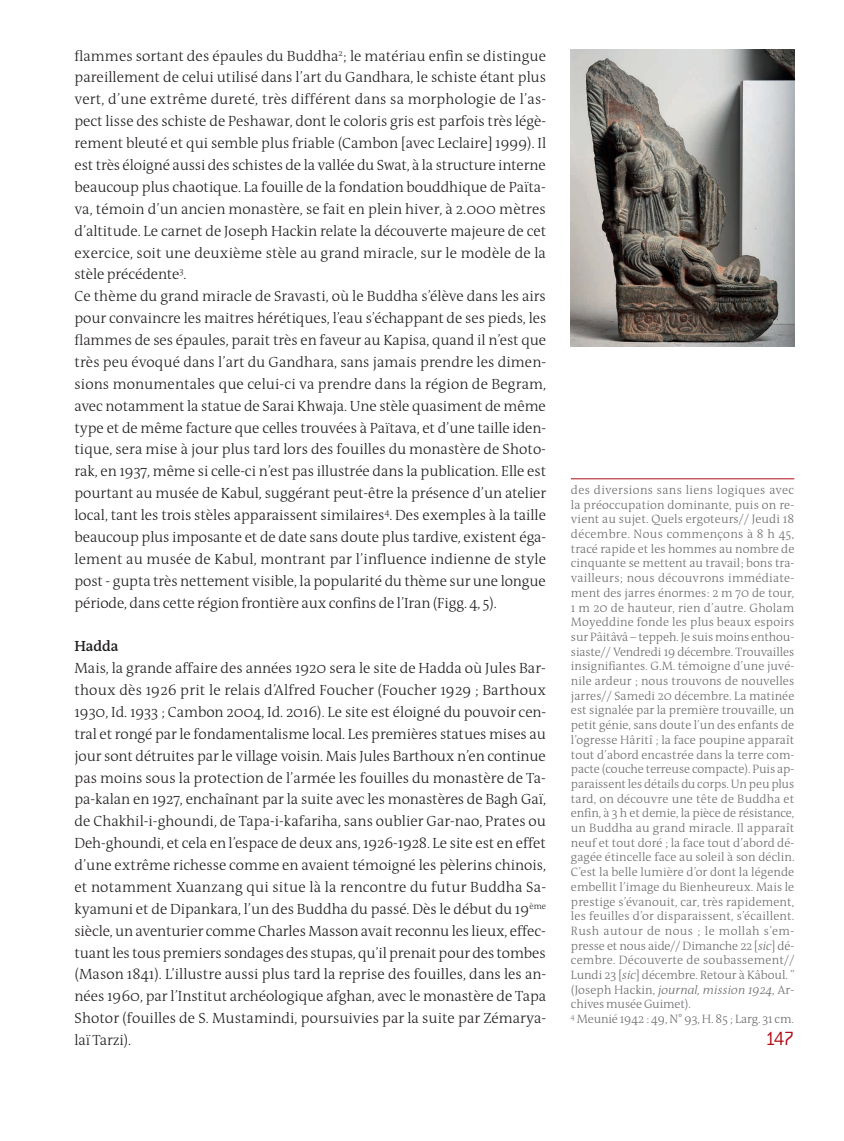
<style>
.page{position:relative;width:844px;height:1141px;background:#fff}
.page>*{position:absolute;margin:0;border:0;box-sizing:border-box;transform-origin:0 0}
.t1{font:300 21px "Conduit ITC";color:#b00d15}
.t2{font:300 14.88px/21.9px "The Antiqua B3";letter-spacing:-.005em;color:#231f20}
.t3{font:600 14.88px "The Antiqua B6";letter-spacing:-.01em;color:#231f20}
.t4{font:300 12.25px/14.7px "The Antiqua B3";letter-spacing:-.005em;color:#6c6d70;text-align:justify}
.t5{font:italic 300 12.25px "The Antiqua B3 i";letter-spacing:.005em;color:#6c6d70}
.s1{font-family:"The Antiqua B3 i";font-style:italic}
.s2{font-family:"The Antiqua B3";font-style:normal}
</style>
<div class="page">
<img style="left:570px;top:50px;width:224px;height:297px">
<hr style="left:570px;top:478px;width:224px;height:1px;background:#b00d15">
<p class="t2" style="left:74px;top:45px;width:473px">flammes sortant des épaules du Buddha<sup>2</sup>; le matériau enfin se distingue pareillement de celui utilisé dans l’art du Gandhara, le schiste étant plus vert, d’une extrême dureté, très différent dans sa morphologie de l’as&shy;pect lisse des schiste de Peshawar, dont le coloris gris est parfois très légè&shy;rement bleuté et qui semble plus friable (Cambon [avec Leclaire] 1999). Il est très éloigné aussi des schistes de la vallée du Swat, à la structure interne beaucoup plus chaotique. La fouille de la fondation bouddhique de Païta&shy;va, témoin d’un ancien monastère, se fait en plein hiver, à 2.000 mètres d’altitude. Le carnet de Joseph Hackin relate la découverte majeure de cet exercice, soit une deuxième stèle au grand miracle, sur le modèle de la stèle précédente<sup>3</sup>.<br>Ce thème du grand miracle de Sravasti, où le Buddha s’élève dans les airs pour convaincre les maitres hérétiques, l’eau s’échappant de ses pieds, les flammes de ses épaules, parait très en faveur au Kapisa, quand il n’est que très peu évoqué dans l’art du Gandhara, sans jamais prendre les dimen&shy;sions monumentales que celui-ci va prendre dans la région de Begram, avec notamment la statue de Sarai Khwaja. Une stèle quasiment de même type et de même facture que celles trouvées à Païtava, et d’une taille iden&shy;tique, sera mise à jour plus tard lors des fouilles du monastère de Shoto&shy;rak, en 1937, même si celle-ci n’est pas illustrée dans la publication. Elle est pourtant au musée de Kabul, suggérant peut-être la présence d’un atelier local, tant les trois stèles apparaissent similaires<sup>4</sup>. Des exemples à la taille beaucoup plus imposante et de date sans doute plus tardive, existent éga&shy;lement au musée de Kabul, montrant par l’influence indienne de style post - gupta très nettement visible, la popularité du thème sur une longue période, dans cette région frontière aux confins de l’Iran (Figg. 4, 5).</p>
<p class="t3" style="left:74px;top:638px;width:46px">Hadda</p>
<p class="t2" style="left:74px;top:658px;width:473px;text-align:justify">Mais, la grande affaire des années 1920 sera le site de Hadda où Jules Bar&shy;thoux dès 1926 prit le relais d’Alfred Foucher (Foucher 1929 ; Barthoux 1930, Id. 1933 ; Cambon 2004, Id. 2016). Le site est éloigné du pouvoir cen&shy;tral et rongé par le fondamentalisme local. Les premières statues mises au jour sont détruites par le village voisin. Mais Jules Barthoux n’en continue pas moins sous la protection de l’armée les fouilles du monastère de Ta&shy;pa-kalan en 1927, enchaînant par la suite avec les monastères de Bagh Gaï, de Chakhil-i-ghoundi, de Tapa-i-kafariha, sans oublier Gar-nao, Prates ou Deh-ghoundi, et cela en l’espace de deux ans, 1926-1928. Le site est en effet d’une extrême richesse comme en avaient témoigné les pèlerins chinois, et notamment Xuanzang qui situe là la rencontre du futur Buddha Sa&shy;kyamuni et de Dipankara, l’un des Buddha du passé. Dès le début du 19<sup>ème </sup>siècle, un aventurier comme Charles Masson avait reconnu les lieux, effec&shy;tuant les tous premiers sondages des stupas, qu’il prenait pour des tombes (Mason 1841). L’illustre aussi plus tard la reprise des fouilles, dans les an&shy;nées 1960, par l’Institut archéologique afghan, avec le monastère de Tapa Shotor (fouilles de S. Mustamindi, poursuivies par la suite par Zémarya&shy;laï Tarzi).</p>
<p class="t4" style="left:570px;top:483px;width:225px">des diversions sans liens logiques avec la préoccupation dominante, puis on re&shy;vient au sujet. Quels ergoteurs// Jeudi 18 décembre. Nous commençons à 8 h 45, tracé rapide et les hommes au nombre de cinquante se mettent au travail; bons tra&shy;vailleurs; nous découvrons immédiate&shy;ment des jarres énormes: 2 m 70 de tour, 1 m 20 de hauteur, rien d’autre. Gholam Moyeddine fonde les plus beaux espoirs sur Pâitâvâ – teppeh. Je suis moins enthou&shy;siaste// Vendredi 19 décembre. Trouvailles insignifiantes. G.M. témoigne d’une juvé&shy;nile ardeur ; nous trouvons de nouvelles jarres// Samedi 20 décembre. La matinée est signalée par la première trouvaille, un petit génie, sans doute l’un des enfants de l’ogresse Hâritî ; la face poupine apparaît tout d’abord encastrée dans la terre com&shy;pacte (couche terreuse compacte). Puis ap&shy;paraissent les détails du corps. Un peu plus tard, on découvre une tête de Buddha et enfin, à 3 h et demie, la pièce de résistance, un Buddha au grand miracle. Il apparaît neuf et tout doré ; la face tout d’abord dé&shy;gagée étincelle face au soleil à son déclin.<br>C’est la belle lumière d’or dont la légende embellit l’image du Bienheureux. Mais le prestige s’évanouit, car, très rapidement, les feuilles d’or disparaissent, s’écaillent.<br>Rush autour de nous ; le mollah s’em&shy;presse et nous aide// Dimanche 22 [<span class="s1">sic</span>] dé&shy;cembre. Découverte de soubassement// Lundi 23 [<span class="s1">sic</span>] décembre. Retour à Kâboul. ”</p>
<p class="t5" style="left:570px;top:983px;width:225px"><span class="s2">(Joseph Hackin,</span> journal, mission 1924<span class="s2">, Ar-</span></p>
<p class="t4" style="left:570px;top:997px;width:224px">chives musée Guimet).<br><sup>4</sup> Meunié 1942 : 49, N° 93, H. 85 ; Larg. 31 cm.</p>
<h1 class="t1" style="left:764px;top:1027px;width:31px">147</h1>
</div>
